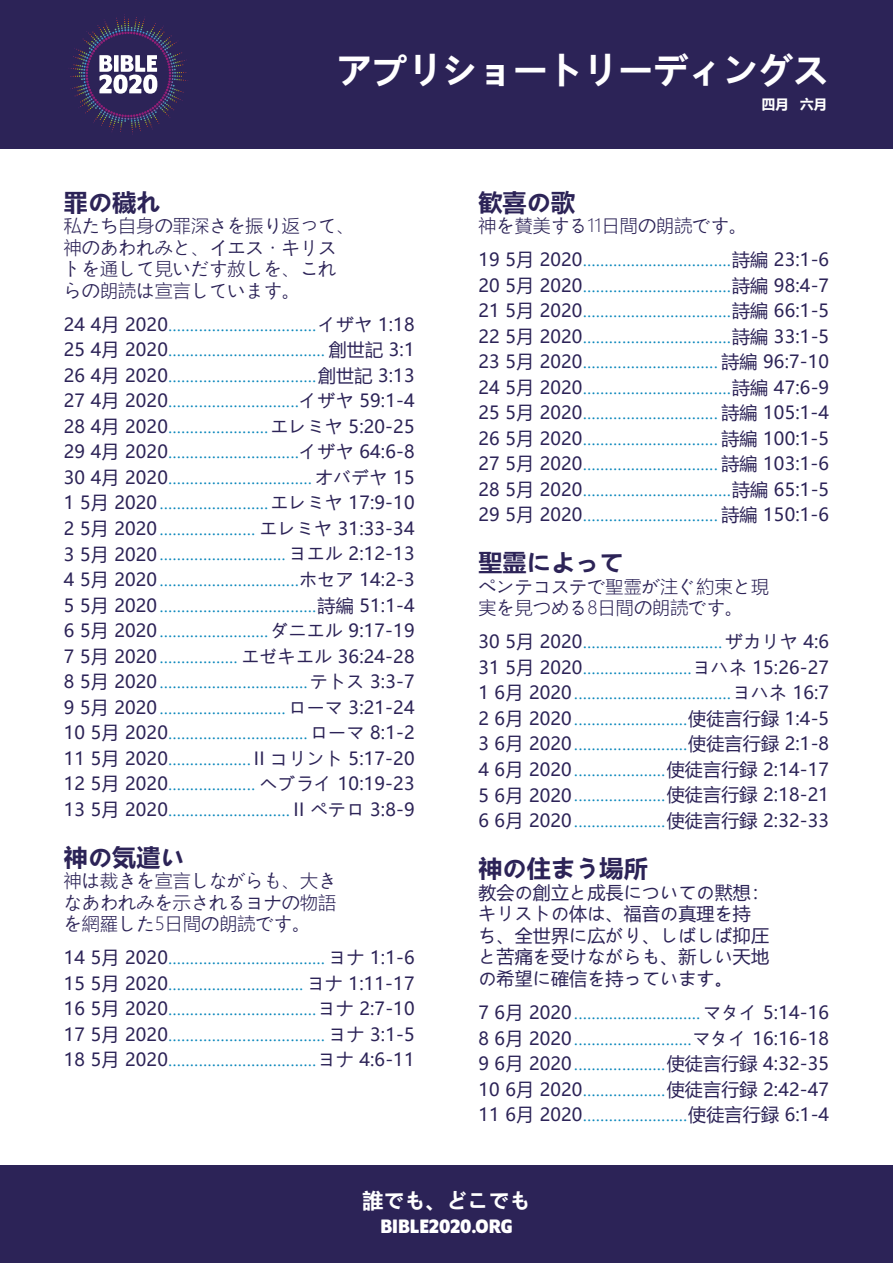
<style>
.page{position:relative;width:893px;height:1263px;background:#fff}
.page>*{position:absolute;margin:0;border:0;box-sizing:border-box;transform-origin:0 0}
.t1{font:700 36px "Microsoft Ya Hei";letter-spacing:-.025em;color:#fff}
.t2{font:700 24px "Microsoft Ya Hei";letter-spacing:.01em;color:#2c2357}
.t3{font:700 21px "Program OT";color:#fff}
.t4{font:700 21px "Microsoft Ya Hei";color:#fff}
.t5{font:18px/21.6px "Microsoft Ya Hei";letter-spacing:.01em;color:#2c2357}
.t6{font:300 18px/21.6px "Microsoft Ya Hei";letter-spacing:.01em;color:#2c2357}
.t7{font:15px/25.5px "Microsoft Ya Hei";color:#0986bb;text-align:justify}
.t8{font:700 13.5px "Microsoft Ya Hei";color:#fff}
.s1{font-size:18px;color:#2c2357}
.s2{font-size:15px;color:#0986bb}
</style>
<div class="page">
<div style="left:0;top:0;width:893px;height:149px;background:#2c2357"></div>
<div style="left:0;top:1166px;width:893px;height:97px;background:#2c2357"></div>
<svg style="left:104px;top:14px;width:41px;height:10px"></svg>
<svg style="left:99px;top:55px;width:58px;height:39px"></svg>
<h1 class="t1" style="left:337px;top:45px;width:494px">アプリショートリーディングス</h1>
<h2 class="t2" style="left:64px;top:185px;width:98px">罪の穢れ</h2>
<p class="t6" style="left:64px;top:214px;width:292px">私たち自身の罪深さを振り返って、神のあわれみと、イエス・キリストを通して見いだす赦しを、これらの朗読は宣言しています。</p>
<p class="t7" style="left:64px;top:312px;width:352px"><span class="s1">24 4月 2020</span>..................................<span class="s1">イザヤ 1:18<br>25 4月 2020</span>.................................... <span class="s1">創世記 3:1<br>26 4月 2020</span>..................................<span class="s1">創世記 3:13<br>27 4月 2020</span>..............................<span class="s1">イザヤ 59:1-4<br>28 4月 2020</span>.......................<span class="s1">エレミヤ 5:20-25<br>29 4月 2020</span>..............................<span class="s1">イザヤ 64:6-8<br>30 4月 2020</span>................................. <span class="s1">オバデヤ 15<br>1 5月 2020</span>.........................<span class="s1">エレミヤ 17:9-10<br>2 5月 2020</span>...................... <span class="s1">エレミヤ 31:33-34<br>3 5月 2020</span>.............................<span class="s1">ヨエル 2:12-13<br>4 5月 2020</span>................................<span class="s1">ホセア 14:2-3<br>5 5月 2020</span>....................................<span class="s1">詩編 51:1-4<br>6 5月 2020</span>.........................<span class="s1">ダニエル 9:17-19</span></p>
<p class="t5" style="left:64px;top:645px;width:352px">7 5月 2020<span class="s2">..................</span> エゼキエル 36:24-28</p>
<p class="t7" style="left:64px;top:669px;width:352px"><span class="s1">8 5月 2020</span>..................................<span class="s1">テトス 3:3-7<br>9 5月 2020</span>.............................<span class="s1">ローマ 3:21-24<br>10 5月 2020</span>................................<span class="s1">ローマ 8:1-2</span></p>
<p class="t5" style="left:64px;top:745px;width:352px;line-height:25.5px">11 5月 2020<span class="s2">...................</span> II コリント 5:17-20<br>12 5月 2020<span class="s2">....................</span> ヘブライ 10:19-23</p>
<p class="t7" style="left:64px;top:797px;width:352px"><span class="s1">13 5月 2020</span>............................ <span class="s1">II ペテロ 3:8-9</span></p>
<h2 class="t2" style="left:64px;top:840px;width:122px">神の気遣い</h2>
<p class="t6" style="left:64px;top:869px;width:274px;text-align:justify">神は裁きを宣言しながらも、大きなあわれみを示されるヨナの物語を網羅した5日間の朗読です。</p>
<p class="t7" style="left:64px;top:946px;width:352px"><span class="s1">14 5月 2020</span>.................................... <span class="s1">ヨナ 1:1-6<br>15 5月 2020</span>............................... <span class="s1">ヨナ 1:11-17<br>16 5月 2020</span>..................................<span class="s1">ヨナ 2:7-10<br>17 5月 2020</span>.................................... <span class="s1">ヨナ 3:1-5<br>18 5月 2020</span>..................................<span class="s1">ヨナ 4:6-11</span></p>
<p class="t8" style="left:762px;top:95px;width:67px">四月 六月</p>
<h2 class="t2" style="left:478px;top:185px;width:98px">歓喜の歌</h2>
<p class="t6" style="left:478px;top:214px;width:270px">神を賛美する11日間の朗読です。</p>
<p class="t7" style="left:478px;top:248px;width:352px"><span class="s1">19 5月 2020</span>..................................<span class="s1">詩編 23:1-6<br>20 5月 2020</span>..................................<span class="s1">詩編 98:4-7<br>21 5月 2020</span>..................................<span class="s1">詩編 66:1-5<br>22 5月 2020</span>..................................<span class="s1">詩編 33:1-5<br>23 5月 2020</span>............................... <span class="s1">詩編 96:7-10<br>24 5月 2020</span>..................................<span class="s1">詩編 47:6-9<br>25 5月 2020</span>............................... <span class="s1">詩編 105:1-4<br>26 5月 2020</span>............................... <span class="s1">詩編 100:1-5<br>27 5月 2020</span>............................... <span class="s1">詩編 103:1-6<br>28 5月 2020</span>..................................<span class="s1">詩編 65:1-5<br>29 5月 2020</span>............................... <span class="s1">詩編 150:1-6</span></p>
<h2 class="t2" style="left:478px;top:546px;width:147px">聖霊によって</h2>
<p class="t6" style="left:478px;top:575px;width:292px">ペンテコステで聖霊が注ぐ約束と現実を見つめる8日間の朗読です。</p>
<p class="t7" style="left:478px;top:630px;width:352px"><span class="s1">30 5月 2020</span>................................ <span class="s1">ザカリヤ 4:6<br>31 5月 2020</span>.........................<span class="s1">ヨハネ 15:26-27<br>1 6月 2020</span>....................................<span class="s1">ヨハネ 16:7<br>2 6月 2020</span>..........................<span class="s1">使徒言行録 1:4-5<br>3 6月 2020</span>..........................<span class="s1">使徒言行録 2:1-8<br>4 6月 2020</span>.....................<span class="s1">使徒言行録 2:14-17<br>5 6月 2020</span>.....................<span class="s1">使徒言行録 2:18-21<br>6 6月 2020</span>.....................<span class="s1">使徒言行録 2:32-33</span></p>
<h2 class="t2" style="left:478px;top:852px;width:171px">神の住まう場所</h2>
<p class="t5" style="left:478px;top:881px;width:292px">教会の創立と成長についての黙想：キリストの体は、福音の真理を持ち、全世界に広がり、しばしば抑圧と苦痛を受けながらも、新しい天地の希望に確信を持っています。</p>
<p class="t7" style="left:478px;top:1000px;width:352px"><span class="s1">7 6月 2020</span>.............................<span class="s1">マタイ 5:14-16<br>8 6月 2020</span>...........................<span class="s1">マタイ 16:16-18<br>9 6月 2020</span>.....................<span class="s1">使徒言行録 4:32-35</span></p>
<p class="t5" style="left:478px;top:1078px;width:352px">10 6月 2020<span class="s2">...................</span>使徒言行録 2:42-47</p>
<p class="t7" style="left:478px;top:1102px;width:352px"><span class="s1">11 6月 2020</span>........................<span class="s1">使徒言行録 6:1-4</span></p>
<h3 class="t4" style="left:362px;top:1185px;width:170px">誰でも、どこでも</h3>
<h3 class="t3" style="left:380px;top:1214px;width:134px">BIBLE2020.ORG</h3>
</div>
